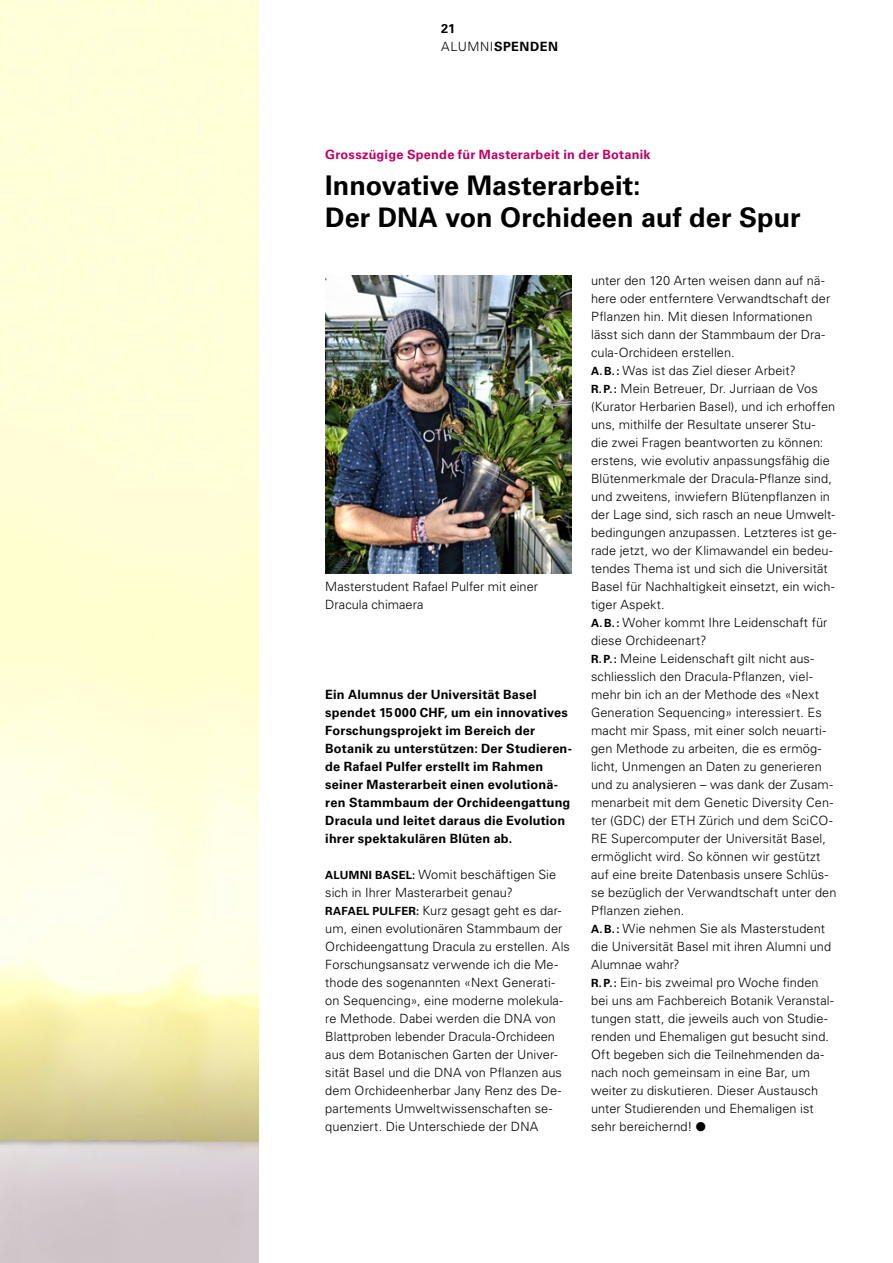
<style>
.page{position:relative;width:893px;height:1263px;background:#fff}
.page>*{position:absolute;margin:0;border:0;box-sizing:border-box;transform-origin:0 0}
.t1{font:700 27px/31.5px "Univers LT Std";letter-spacing:.005em;color:#000}
.t2{font:300 12.75px/18px "Univers LT Std";letter-spacing:.005em;color:#000}
.t3{font:700 12.75px/18px "Univers LT Std";letter-spacing:.015em;color:#000}
.t4{font:700 12.75px "Univers LT Std";letter-spacing:.02em;color:#c30061}
.t5{font:700 12.75px/18px "Univers LT Std";letter-spacing:.04em;color:#000}
.s1{font-weight:300}
.s2{font-weight:700;font-size:11.25px}
</style>
<div class="page">
<img style="left:325px;top:276px;width:247px;height:297px">
<p class="t5" style="left:441px;top:20px;width:118px">21<br><span class="s1">ALUMNI</span>SPENDEN</p>
<p class="t4" style="left:325px;top:147px;width:327px">Grosszügige Spende für Masterarbeit in der Botanik</p>
<h1 class="t1" style="left:325px;top:170px;width:477px">Innovative Masterarbeit:<br>Der DNA von Orchideen auf der Spur</h1>
<p class="t2" style="left:325px;top:578px;width:214px">Masterstudent Rafael Pulfer mit einer<br>Dracula chimaera</p>
<p class="t3" style="left:325px;top:686px;width:248px">Ein Alumnus der Universität Basel spendet 15000 CHF, um ein innovatives Forschungsprojekt im Bereich der Botanik zu unterstützen: Der Studieren&shy;de Rafael Pulfer erstellt im Rahmen seiner Masterarbeit einen evolutionä&shy;ren Stammbaum der Orchideengattung Dracula und leitet daraus die Evolution ihrer spektakulären Blüten ab.</p>
<p class="t2" style="left:325px;top:866px;width:246px"><span class="s2">ALUMNI BASEL:</span> Womit beschäftigen Sie sich in Ihrer Masterarbeit genau?<br><span class="s2">RAFAEL PULFER:</span> Kurz gesagt geht es dar&shy;um, einen evolutionären Stammbaum der Orchideengattung Dracula zu erstellen. Als Forschungsansatz verwende ich die Me&shy;thode des sogenannten «Next Generati&shy;on Sequencing», eine moderne molekula&shy;re Methode. Dabei werden die DNA von Blattproben lebender Dracula-Orchideen aus dem Botanischen Garten der Univer&shy;sität Basel und die DNA von Pflanzen aus dem Orchideenherbar Jany Renz des De&shy;partements Umweltwissenschaften se&shy;quenziert. Die Unterschiede der DNA</p>
<p class="t2" style="left:591px;top:272px;width:247px">unter den 120 Arten weisen dann auf nä&shy;here oder entferntere Verwandtschaft der Pflanzen hin. Mit diesen Informationen lässt sich dann der Stammbaum der Dra&shy;cula-Orchideen erstellen.<br><span class="s2">A.B.:</span> Was ist das Ziel dieser Arbeit?<br><span class="s2">R.P.:</span> Mein Betreuer, Dr. Jurriaan de Vos (Kurator Herbarien Basel), und ich erhoffen uns, mithilfe der Resultate unserer Stu-<br>die zwei Fragen beantworten zu können: erstens, wie evolutiv anpassungsfähig die Blütenmerkmale der Dracula-Pflanze sind, und zweitens, inwiefern Blütenpflanzen in der Lage sind, sich rasch an neue Umwelt&shy;bedingungen anzupassen. Letzteres ist ge&shy;rade jetzt, wo der Klimawandel ein bedeu&shy;tendes Thema ist und sich die Universität Basel für Nachhaltigkeit einsetzt, ein wich&shy;tiger Aspekt.<br><span class="s2">A.B.:</span> Woher kommt Ihre Leidenschaft für diese Orchideenart?<br><span class="s2">R.P.:</span> Meine Leidenschaft gilt nicht aus&shy;schliesslich den Dracula-Pflanzen, viel&shy;mehr bin ich an der Methode des «Next Generation Sequencing» interessiert. Es macht mir Spass, mit einer solch neuarti&shy;gen Methode zu arbeiten, die es ermög&shy;licht, Unmengen an Daten zu generieren und zu analysieren – was dank der Zusam&shy;menarbeit mit dem Genetic Diversity Cen&shy;ter (GDC) der ETH Zürich und dem SciCO-RE Supercomputer der Universität Basel, ermöglicht wird. So können wir gestützt auf eine breite Datenbasis unsere Schlüs&shy;se bezüglich der Verwandtschaft unter den Pflanzen ziehen.<br><span class="s2">A.B.:</span> Wie nehmen Sie als Masterstudent die Universität Basel mit ihren Alumni und Alumnae wahr?<br><span class="s2">R.P.:</span> Ein- bis zweimal pro Woche finden bei uns am Fachbereich Botanik Veranstal&shy;tungen statt, die jeweils auch von Studie&shy;renden und Ehemaligen gut besucht sind.<br>Oft begeben sich die Teilnehmenden da&shy;nach noch gemeinsam in eine Bar, um weiter zu diskutieren. Dieser Austausch unter Studierenden und Ehemaligen ist sehr bereichernd! ●</p>
</div>
